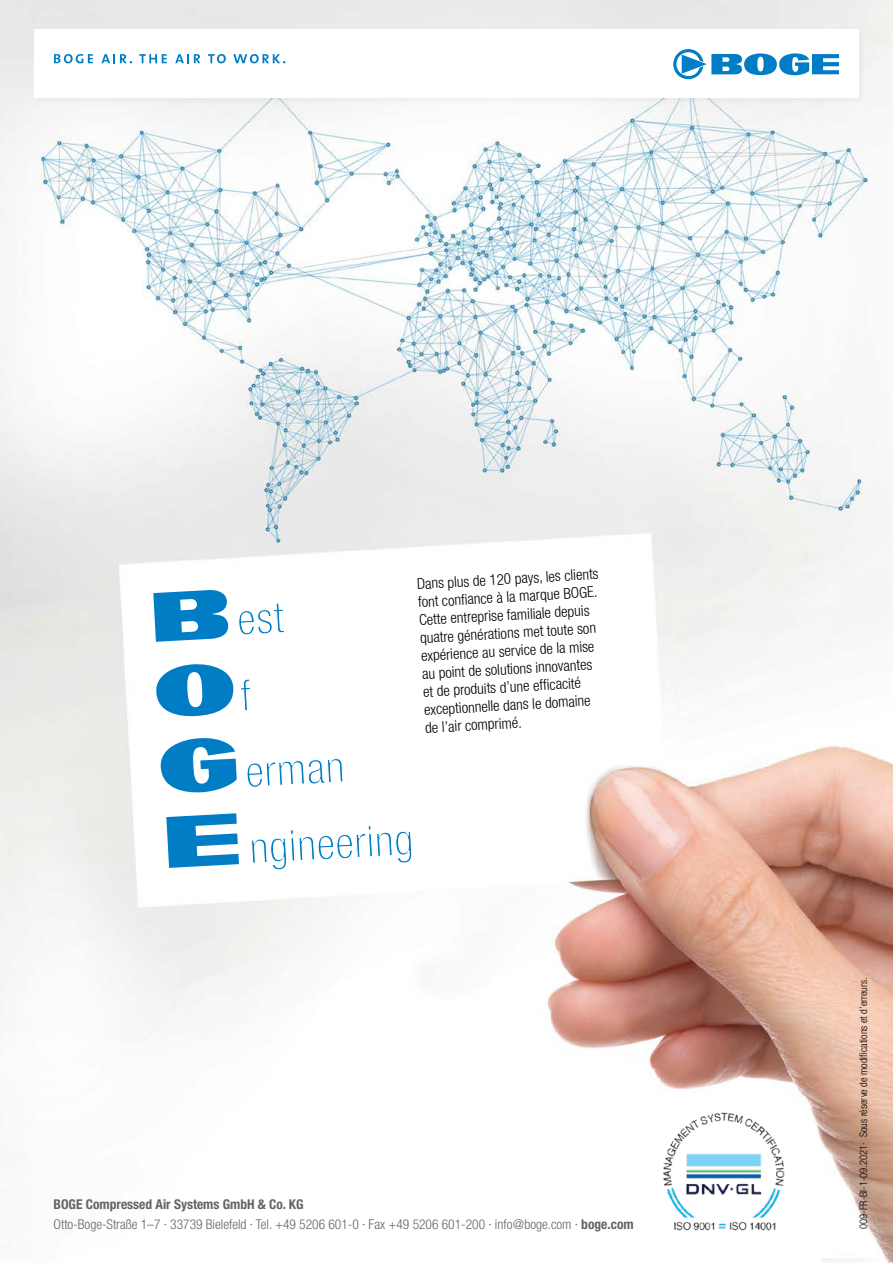
<style>
.page{position:relative;width:893px;height:1263px;background:#fff}
.page>*{position:absolute;margin:0;border:0;box-sizing:border-box;transform-origin:0 0}
.t1{font:300 condensed 15px/18px "Helvetica Neue LT Pro";color:#000}
.t2{font:300 condensed 13.5px/19.5px "Helvetica Neue LT Pro";color:#636466}
.t3{font:300 condensed 10.5px "Helvetica Neue LT Pro";color:#000}
.s1{font-weight:700}
</style>
<div class="page">
<img style="left:0;top:0;width:893px;height:1263px">
<svg style="left:238px;top:598px;width:47px;height:43px"></svg>
<svg style="left:240px;top:678px;width:11px;height:33px"></svg>
<svg style="left:246px;top:751px;width:98px;height:37px"></svg>
<svg style="left:251px;top:822px;width:162px;height:49px"></svg>
<svg style="left:155px;top:663px;width:79px;height:54px"></svg>
<svg style="left:160px;top:738px;width:77px;height:55px"></svg>
<svg style="left:166px;top:813px;width:73px;height:55px"></svg>
<svg style="left:153px;top:590px;width:76px;height:52px"></svg>
<div style="left:32px;top:28px;width:835px;height:77px;background:#000;opacity:.04"></div>
<div style="left:34px;top:30px;width:825px;height:68px;background:#fff"></div>
<svg style="left:673px;top:49px;width:166px;height:30px"></svg>
<img style="left:654px;top:1111px;width:143px;height:120px">
<svg style="left:54px;top:54px;width:39px;height:9px"></svg>
<svg style="left:101px;top:54px;width:31px;height:9px"></svg>
<svg style="left:139px;top:54px;width:28px;height:9px"></svg>
<svg style="left:175px;top:54px;width:25px;height:9px"></svg>
<svg style="left:208px;top:54px;width:18px;height:9px"></svg>
<svg style="left:233px;top:54px;width:52px;height:9px"></svg>
<p class="t1" style="left:417px;top:574px;width:183px;rotate:-3deg">Dans plus de 120 pays, les clients font confi ance à la marque BOGE.<br>Cette entreprise familiale depuis quatre générations met toute son expérience au service de la mise au point de solutions innovantes et de produits d’une effi cacité exceptionnelle dans le domaine de l’air comprimé.</p>
<p class="t2" style="left:54px;top:1194px;width:582px"><span class="s1">BOGE Compressed Air Systems GmbH &amp; Co. KG<br></span>Otto-Boge-Straße 1–7 · 33739 Bielefeld · Tel. +49 5206 601-0 · Fax +49 5206 601-200 · info@boge.com · <span class="s1">boge.com</span></p>
<p class="t3" style="left:857px;top:1229px;width:253px;rotate:-90deg">009-FR-BI-1-09.2021· Sous réserve de modifications et d’erreurs.</p>
</div>
